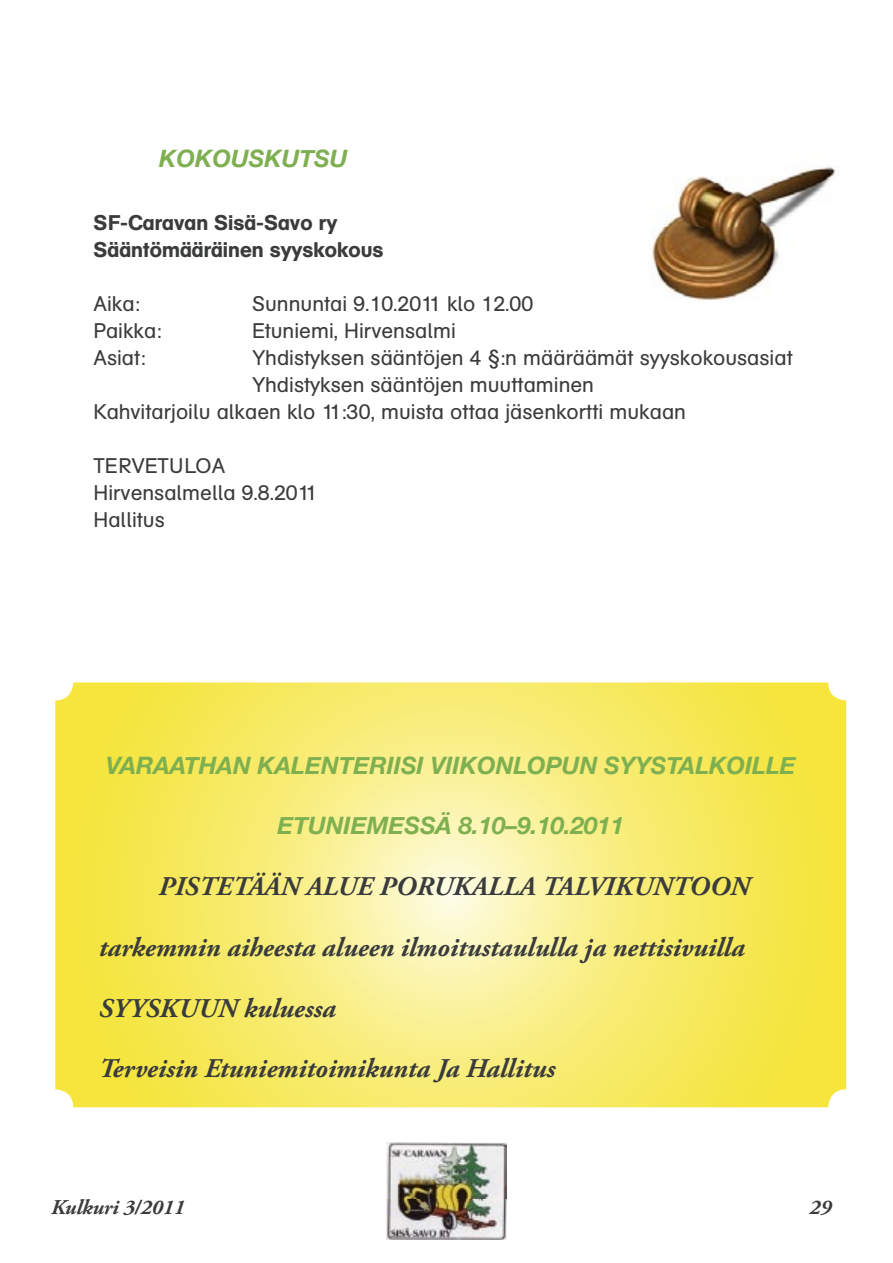
<style>
.page{position:relative;width:893px;height:1263px;background:#fff}
.page>*{position:absolute;margin:0;border:0;box-sizing:border-box;transform-origin:0 0}
.t1{font:italic 700 27px "Adobe Garamond Pro";color:#3a3b3c}
.t2{font:italic 700 24px "Helvetica Neue";color:#7eaf50}
.t3{font:21px/27px "AG Schoolbook";color:#3a3b3c}
.t4{font:500 21px/27px "AG Schoolbook";color:#3a3b3c}
.t5{font:italic 700 21px "Adobe Garamond Pro";color:#3a3b3c}
</style>
<div class="page">
<img style="left:386px;top:1142px;width:120px;height:97px">
<img style="left:652px;top:166px;width:183px;height:134px">
<svg style="left:55px;top:682px;width:791px;height:425px;background:#f7eb6d"></svg>
<p class="t2" style="left:159px;top:144px;width:190px">KOKOUSKUTSU</p>
<p class="t4" style="left:94px;top:209px;width:291px">SF-Caravan Sisä-Savo ry<br>Sääntömääräinen syyskokous</p>
<p class="t3" style="left:94px;top:290px;width:48px">Aika:</p>
<p class="t3" style="left:252px;top:290px;width:283px">Sunnuntai 9.10.2011 klo 12.00</p>
<p class="t3" style="left:94px;top:317px;width:70px">Paikka:</p>
<p class="t3" style="left:252px;top:317px;width:205px">Etuniemi, Hirvensalmi</p>
<p class="t3" style="left:94px;top:344px;width:54px">Asiat:</p>
<p class="t3" style="left:252px;top:344px;width:542px">Yhdistyksen sääntöjen 4 §:n määräämät syyskokousasiat</p>
<p class="t3" style="left:252px;top:371px;width:344px">Yhdistyksen sääntöjen muuttaminen</p>
<p class="t3" style="left:94px;top:398px;width:594px">Kahvitarjoilu alkaen klo 11:30, muista ottaa jäsenkortti mukaan</p>
<p class="t3" style="left:94px;top:452px;width:225px">TERVETULOA<br>Hirvensalmella 9.8.2011<br>Hallitus</p>
<p class="t2" style="left:106px;top:750px;width:692px">VARAATHAN KALENTERIISI VIIKONLOPUN SYYSTALKOILLE</p>
<p class="t2" style="left:277px;top:811px;width:348px">ETUNIEMESSÄ 8.10–9.10.2011</p>
<p class="t1" style="left:159px;top:871px;width:593px">PISTETÄÄN ALUE PORUKALLA TALVIKUNTOON</p>
<p class="t1" style="left:99px;top:932px;width:647px">tarkemmin aiheesta alueen ilmoitustaululla ja nettisivuilla</p>
<p class="t1" style="left:99px;top:992px;width:239px">SYYSKUUN kuluessa</p>
<p class="t1" style="left:99px;top:1053px;width:458px">Terveisin Etuniemitoimikunta Ja Hallitus</p>
<p class="t5" style="left:51px;top:1195px;width:135px">Kulkuri 3/2011</p>
<p class="t5" style="left:809px;top:1195px;width:23px">29</p>
</div>
